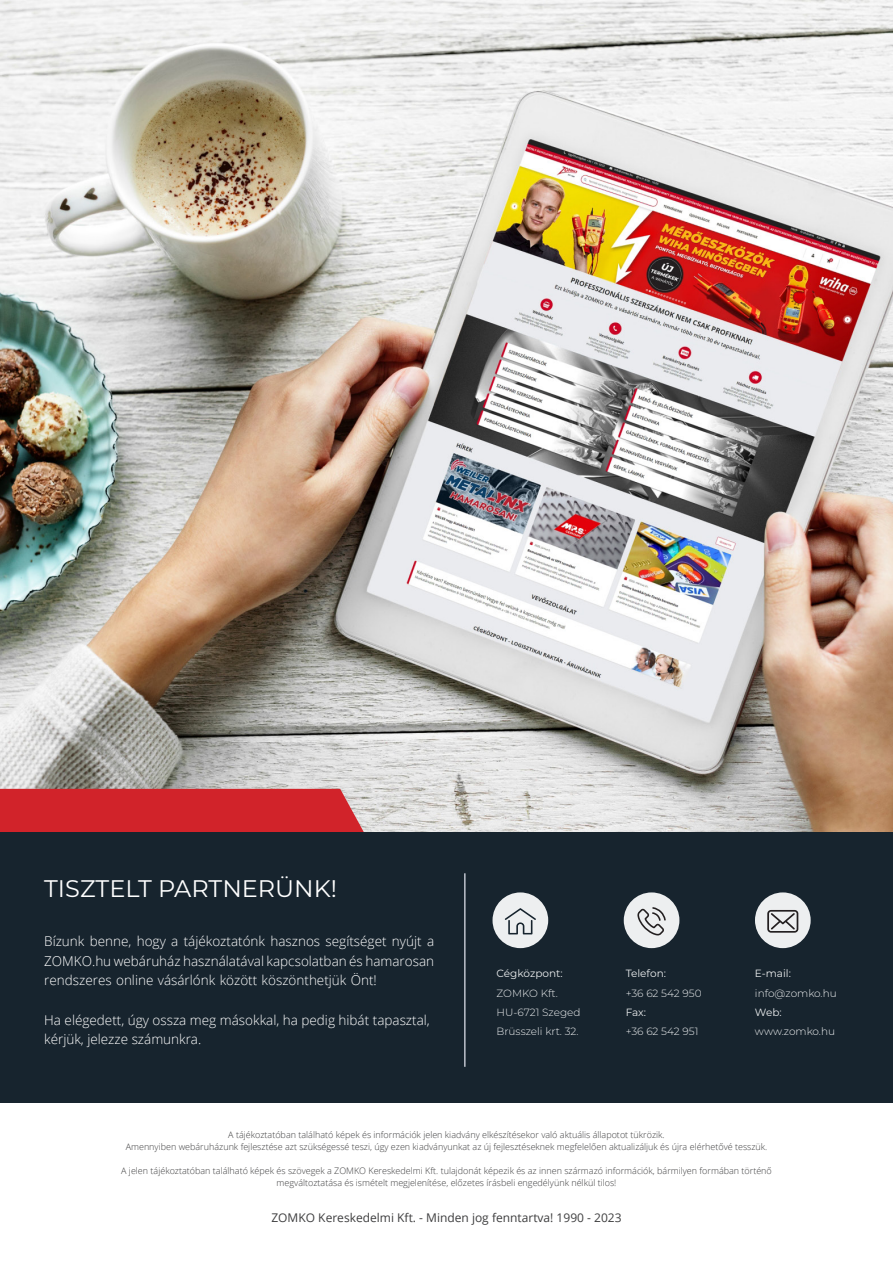
<style>
.page{position:relative;width:893px;height:1263px;background:#fff}
.page>*{position:absolute;margin:0;border:0;box-sizing:border-box;transform-origin:0 0}
.t1{font:24px "Montserrat";color:#fff}
.Body_Text{font:300 13.5px/19.5px "Open Sans";color:#fff;text-align:justify}
.Body_Text-2{font:12px "Open Sans";color:#3e3e3f}
.t2{font:300 10.5px "Montserrat";color:#edeff0}
.t3{font:10.5px "Montserrat";color:#edeff0}
.Body_Text-3{font:300 9px/12px "Open Sans";color:#3e3e3f;text-align:center}
</style>
<div class="page">
<img style="left:0;top:0;width:893px;height:832px">
<div style="left:0;top:789px;width:367px;height:43px;background:#d1232a"></div>
<div style="left:0;top:832px;width:893px;height:270px;background:#17242e"></div>
<div style="left:492px;top:892px;width:56px;height:56px;background:#edeff0;border-radius:50%"></div>
<div style="left:624px;top:892px;width:55px;height:56px;background:#edeff0;border-radius:50%"></div>
<div style="left:755px;top:892px;width:56px;height:56px;background:#edeff0;border-radius:50%"></div>
<svg style="left:505px;top:908px;width:31px;height:26px"></svg>
<svg style="left:637px;top:907px;width:29px;height:28px"></svg>
<svg style="left:767px;top:910px;width:31px;height:23px"></svg>
<hr style="left:464px;top:873px;width:2px;height:194px;background:#bec3cd">
<p class="t1" style="left:44px;top:871px;width:294px">TISZTELT PARTNERÜNK!</p>
<p class="Body_Text" style="left:44px;top:931px;width:391px">Bízunk benne, hogy a tájékoztatónk hasznos segítséget nyújt a ZOMKO.hu webáruház használatával kapcsolatban és hamarosan rendszeres online vásárlónk között köszönthetjük Önt!</p>
<p class="Body_Text" style="left:44px;top:1009px;width:387px">Ha elégedett, úgy ossza meg másokkal, ha pedig hibát tapasztal,</p>
<p class="Body_Text" style="left:44px;top:1029px;width:159px">kérjük, jelezze számunkra.</p>
<p class="t3" style="left:497px;top:966px;width:68px">Cégközpont:</p>
<p class="t2" style="left:497px;top:986px;width:63px">ZOMKO Kft.</p>
<p class="t2" style="left:497px;top:1005px;width:85px">HU-6721 Szeged</p>
<p class="t2" style="left:497px;top:1024px;width:84px">Brüsszeli krt. 32.</p>
<p class="t3" style="left:626px;top:966px;width:42px">Telefon:</p>
<p class="t2" style="left:626px;top:986px;width:77px">+36 62 542 950</p>
<p class="t3" style="left:626px;top:1005px;width:22px">Fax:</p>
<p class="t2" style="left:626px;top:1024px;width:74px">+36 62 542 951</p>
<p class="t3" style="left:755px;top:966px;width:38px">E-mail:</p>
<p class="t2" style="left:755px;top:986px;width:83px">info@zomko.hu</p>
<p class="t3" style="left:755px;top:1005px;width:28px">Web:</p>
<p class="t2" style="left:755px;top:1024px;width:82px">www.zomko.hu</p>
<p class="Body_Text-3" style="left:228px;top:1128px;width:438px">A tájékoztatóban található képek és információk jelen kiadvány elkészítésekor való aktuális állapotot tükrözik.</p>
<p class="Body_Text-3" style="left:126px;top:1140px;width:643px">Amennyiben webáruházunk fejlesztése azt szükségessé teszi, úgy ezen kiadványunkat az új fejlesztéseknek megfelelően aktualizáljuk és újra elérhetővé tesszük.</p>
<p class="Body_Text-3" style="left:121px;top:1164px;width:652px">A jelen tájékoztatóban található képek és szövegek a ZOMKO Kereskedelmi Kft. tulajdonát képezik és az innen származó információk, bármilyen formában történő megváltoztatása és ismételt megjelenítése, előzetes írásbeli engedélyünk nélkül tilos!</p>
<p class="Body_Text-2" style="left:271px;top:1209px;width:352px">ZOMKO Kereskedelmi Kft. - Minden jog fenntartva! 1990 - 2023</p>
</div>
